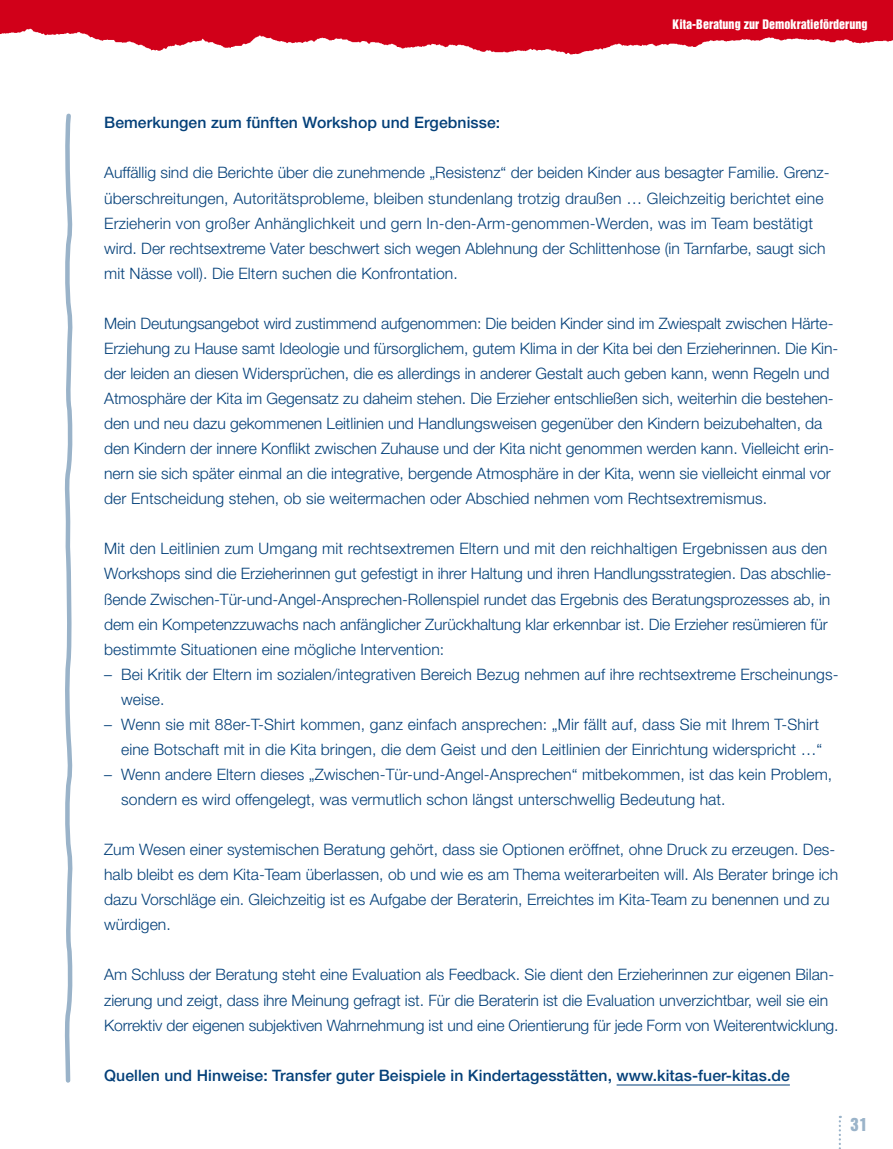
<style>
.page{position:relative;width:893px;height:1149px;background:#fff}
.page>*{position:absolute;margin:0;border:0;box-sizing:border-box;transform-origin:0 0}
.t1{font:16.5px "Helvetica Inserat LT";color:#9ab3c9}
.t2{font:300 15.75px/25px "Helvetica Neue LT";color:#044079}
.t3{font:500 15.75px "Helvetica Neue LT";letter-spacing:.005em;color:#044079}
.t4{font:12px "Helvetica Inserat LT";letter-spacing:.005em;color:#fff}
</style>
<div class="page">
<hr style="left:617px;top:1084px;width:173px;height:1px;background:#044079">
<svg style="left:64px;top:113px;width:9px;height:970px"></svg>
<img style="left:1px;top:0;width:892px;height:55px">
<img style="left:0;top:0;width:1px;height:88px">
<svg style="left:839px;top:1115px;width:2px;height:34px"></svg>
<p class="t4" style="left:673px;top:17px;width:196px">Kita-Beratung zur Demokratieförderung</p>
<p class="t3" style="left:104px;top:113px;width:398px">Bemerkungen zum fünften Workshop und Ergebnisse:</p>
<p class="t2" style="left:104px;top:160px;width:727px">Auffällig sind die Berichte über die zunehmende „Resistenz“ der beiden Kinder aus besagter Familie. Grenz&shy;überschreitungen, Autoritätsprobleme, bleiben stundenlang trotzig draußen … Gleichzeitig berichtet eine Erzieherin von großer Anhänglichkeit und gern In-den-Arm-genommen-Werden, was im Team bestätigt wird. Der rechtsextreme Vater beschwert sich wegen Ablehnung der Schlittenhose (in Tarnfarbe, saugt sich mit Nässe voll). Die Eltern suchen die Konfrontation.</p>
<p class="t2" style="left:104px;top:310px;width:736px">Mein Deutungsangebot wird zustimmend aufgenommen: Die beiden Kinder sind im Zwiespalt zwischen Härte-Erziehung zu Hause samt Ideologie und fürsorglichem, gutem Klima in der Kita bei den Erzieherinnen. Die Kin&shy;der leiden an diesen Widersprüchen, die es allerdings in anderer Gestalt auch geben kann, wenn Regeln und Atmosphäre der Kita im Gegensatz zu daheim stehen. Die Erzieher entschließen sich, weiterhin die bestehen&shy;den und neu dazu gekommenen Leitlinien und Handlungsweisen gegenüber den Kindern beizubehalten, da den Kindern der innere Konflikt zwischen Zuhause und der Kita nicht genommen werden kann. Vielleicht erin&shy;nern sie sich später einmal an die integrative, bergende Atmosphäre in der Kita, wenn sie vielleicht einmal vor der Entscheidung stehen, ob sie weitermachen oder Abschied nehmen vom Rechtsextremismus.</p>
<p class="t2" style="left:104px;top:535px;width:729px">Mit den Leitlinien zum Umgang mit rechtsextremen Eltern und mit den reichhaltigen Ergebnissen aus den Workshops sind die Erzieherinnen gut gefestigt in ihrer Haltung und ihren Handlungsstrategien. Das abschlie&shy;ßende Zwischen-Tür-und-Angel-Ansprechen-Rollenspiel rundet das Ergebnis des Beratungsprozesses ab, in dem ein Kompetenzzuwachs nach anfänglicher Zurückhaltung klar erkennbar ist. Die Erzieher resümieren für bestimmte Situationen eine mögliche Intervention:</p>
<p class="t2" style="left:121px;top:661px;width:719px;text-indent:-17px">– Bei Kritik der Eltern im sozialen/integrativen Bereich Bezug nehmen auf ihre rechtsextreme Erscheinungs&shy;weise.</p>
<p class="t2" style="left:104px;top:711px;width:720px;text-align:right">– Wenn sie mit 88er-T-Shirt kommen, ganz einfach ansprechen: „Mir fällt auf, dass Sie mit Ihrem T-Shirt eine Botschaft mit in die Kita bringen, die dem Geist und den Leitlinien der Einrichtung widerspricht …“</p>
<p class="t2" style="left:121px;top:761px;width:713px;text-indent:-17px">– Wenn andere Eltern dieses „Zwischen-Tür-und-Angel-Ansprechen“ mitbekommen, ist das kein Problem, sondern es wird offengelegt, was vermutlich schon längst unterschwellig Bedeutung hat.</p>
<p class="t2" style="left:104px;top:836px;width:736px">Zum Wesen einer systemischen Beratung gehört, dass sie Optionen eröffnet, ohne Druck zu erzeugen. Des&shy;halb bleibt es dem Kita-Team überlassen, ob und wie es am Thema weiterarbeiten will. Als Berater bringe ich dazu Vorschläge ein. Gleichzeitig ist es Aufgabe der Beraterin, Erreichtes im Kita-Team zu benennen und zu würdigen.</p>
<p class="t2" style="left:104px;top:961px;width:736px">Am Schluss der Beratung steht eine Evaluation als Feedback. Sie dient den Erzieherinnen zur eigenen Bilan&shy;zierung und zeigt, dass ihre Meinung gefragt ist. Für die Beraterin ist die Evaluation unverzichtbar, weil sie ein<br>Korrektiv der eigenen subjektiven Wahrnehmung ist und eine Orientierung für jede Form von Weiterentwicklung.</p>
<p class="t3" style="left:104px;top:1065px;width:687px">Quellen und Hinweise: Transfer guter Beispiele in Kindertagesstätten, www.kitas-fuer-kitas.de</p>
<p class="t1" style="left:850px;top:1113px;width:19px">31</p>
</div>
